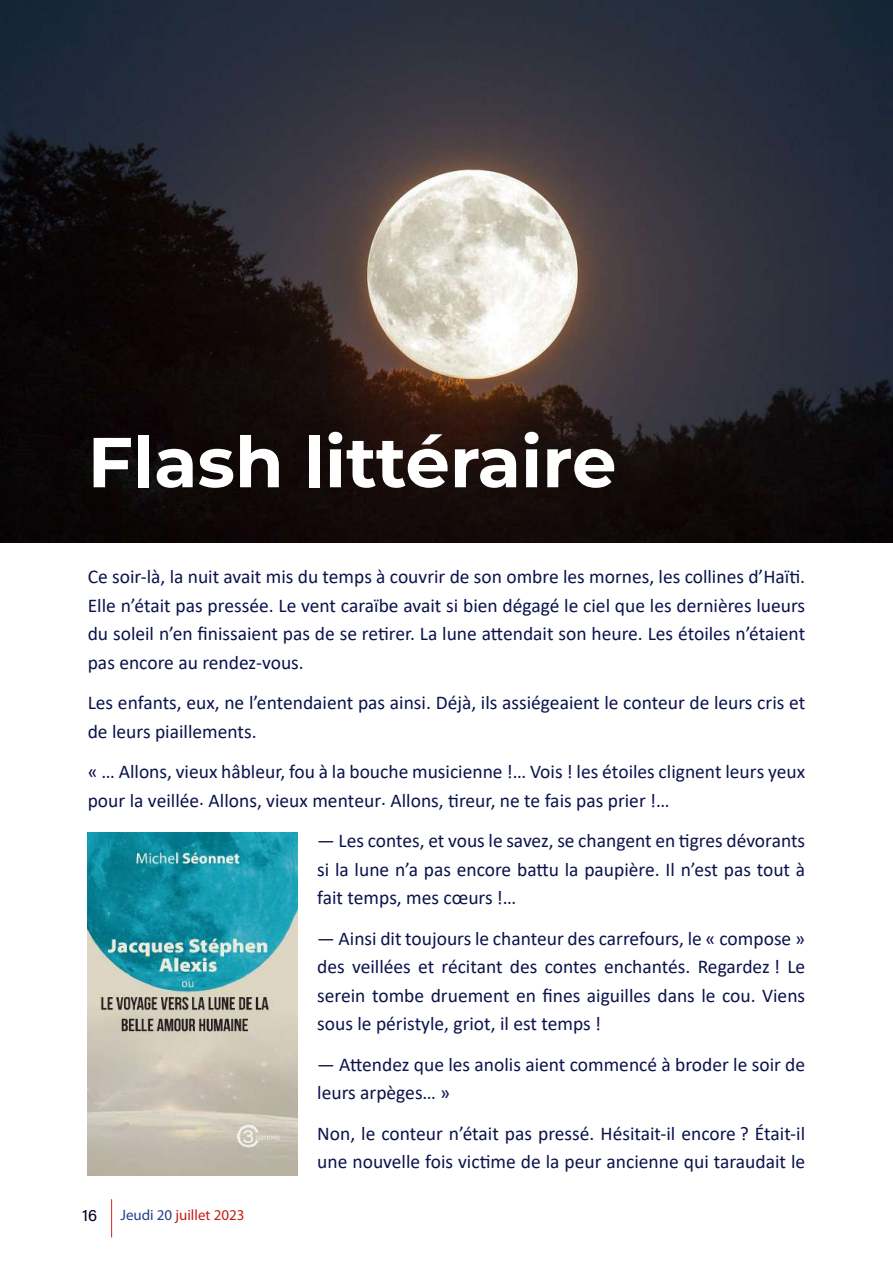
<style>
.page{position:relative;width:893px;height:1263px;background:#fff}
.page>*{position:absolute;margin:0;border:0;box-sizing:border-box;transform-origin:0 0}
.t1{font:100 70.5px "Montserrat";color:#fff}
.t2{font:19.5px/28.5px "Calibri";color:#0c134b}
.t3{font:16.5px "Acumin Pro";color:#000025}
.t4{font:15px "Myriad Pro";color:#c41e1b}
.s1{color:#253f8e}
</style>
<div class="page">
<hr style="left:111px;top:1199px;width:1px;height:38px;background:#e12020">
<img style="left:0;top:0;width:893px;height:543px">
<img style="left:88px;top:832px;width:209px;height:343px">
<h1 class="t1" style="left:88px;top:415px;width:530px">Flash littéraire</h1>
<p class="t2" style="left:88px;top:562px;width:719px;text-align:justify">Ce soir-là, la nuit avait mis du temps à couvrir de son ombre les mornes, les collines d’Haïti.<br>Elle n’était pas pressée. Le vent caraïbe avait si bien dégagé le ciel que les dernières lueurs du soleil n’en finissaient pas de se retirer. La lune attendait son heure. Les étoiles n’étaient pas encore au rendez-vous.</p>
<p class="t2" style="left:88px;top:688px;width:719px">Les enfants, eux, ne l’entendaient pas ainsi. Déjà, ils assiégeaient le conteur de leurs cris et de leurs piaillements.</p>
<p class="t2" style="left:88px;top:757px;width:719px">« … Allons, vieux hâbleur, fou à la bouche musicienne !… Vois ! les étoiles clignent leurs yeux pour la veillée. Allons, vieux menteur. Allons, tireur, ne te fais pas prier !…</p>
<p class="t2" style="left:317px;top:826px;width:489px;text-align:justify">— Les contes, et vous le savez, se changent en tigres dévorants si la lune n’a pas encore battu la paupière. Il n’est pas tout à fait temps, mes cœurs !…</p>
<p class="t2" style="left:317px;top:923px;width:489px;text-align:justify">— Ainsi dit toujours le chanteur des carrefours, le « compose » des veillées et récitant des contes enchantés. Regardez ! Le serein tombe druement en fines aiguilles dans le cou. Viens sous le péristyle, griot, il est temps !</p>
<p class="t2" style="left:317px;top:1049px;width:489px">— Attendez que les anolis aient commencé à broder le soir de leurs arpèges… »</p>
<p class="t2" style="left:317px;top:1118px;width:489px">Non, le conteur n’était pas pressé. Hésitait-il encore ? Était-il une nouvelle fois victime de la peur ancienne qui taraudait le</p>
<p class="t3" style="left:82px;top:1204px;width:17px">16</p>
<p class="t4" style="left:120px;top:1205px;width:125px"><span class="s1">Jeudi 20</span> juillet 2023</p>
</div>
